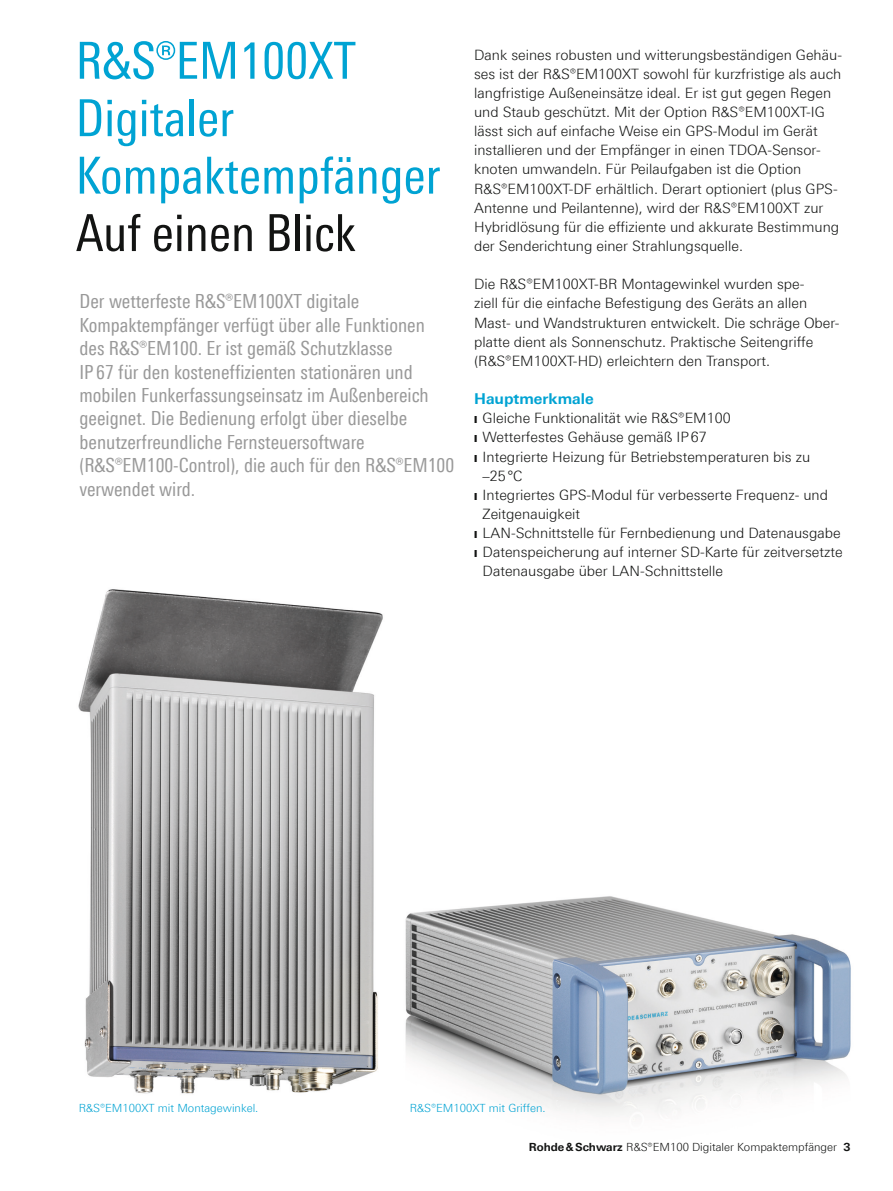
<style>
.page{position:relative;width:893px;height:1191px;background:#fff}
.page>*{position:absolute;margin:0;border:0;box-sizing:border-box;transform-origin:0 0}
.t1{font:51px/57.4px "Linotype Univers 420 Cn";color:#00a3d3}
.t2{font:51px "Linotype Univers 420 Cn";color:#131413}
.t3{font:19.5px/23.4px "Linotype Univers 420 Cn";color:#999}
.t4{font:700 15px "Linotype Univers 630";color:#00a3d3}
.t5{font:300 14.25px/19.2px "Linotype Univers 330";color:#131413}
.t6{font:300 11.25px "Linotype Univers 330";color:#00a3d3}
.t7{font:300 11.25px "Linotype Univers 330";color:#131413}
.s1{font-family:"Linotype Univers 630";font-weight:700}
</style>
<div class="page">
<img style="left:405px;top:896px;width:446px;height:220px">
<img style="left:78px;top:589px;width:305px;height:505px">
<h1 class="t1" style="left:76px;top:32px;width:366px">R&amp;S®EM100XT<br>Digitaler<br>Kompaktempfänger</h1>
<h1 class="t2" style="left:76px;top:203px;width:281px">Auf einen Blick</h1>
<p class="t3" style="left:80px;top:290px;width:376px">Der wetterfeste R&amp;S®EM100XT digitale Kompaktempfänger verfügt über alle Funktionen des R&amp;S®EM100. Er ist gemäß Schutzklasse<br>IP 67 für den kosteneffizienten stationären und mobilen Funkerfassungseinsatz im Außenbereich geeignet. Die Bedienung erfolgt über dieselbe benutzerfreundliche Fernsteuersoftware (R&amp;S®EM100-Control), die auch für den R&amp;S®EM100 verwendet wird.</p>
<p class="t5" style="left:474px;top:45px;width:369px">Dank seines robusten und witterungsbeständigen Gehäu‑ ses ist der R&amp;S®EM100XT sowohl für kurzfristige als auch langfristige Außeneinsätze ideal. Er ist gut gegen Regen und Staub geschützt. Mit der Option R&amp;S®EM100XT-IG lässt sich auf einfache Weise ein GPS-Modul im Gerät installieren und der Empfänger in einen TDOA-Sensor&shy;knoten umwandeln. Für Peilaufgaben ist die Option R&amp;S®EM100XT-DF erhältlich. Derart optioniert (plus GPS-Antenne und Peilantenne), wird der R&amp;S®EM100XT zur Hybridlösung für die effiziente und akkurate Bestimmung der Senderichtung einer Strahlungsquelle.</p>
<p class="t5" style="left:474px;top:274px;width:367px">Die R&amp;S®EM100XT-BR Montagewinkel wurden spe‑<br>ziell für die einfache Befestigung des Geräts an allen Mast- und Wandstrukturen entwickelt. Die schräge Ober‑ platte dient als Sonnenschutz. Praktische Seitengriffe (R&amp;S®EM100XT-HD) erleichtern den Transport.</p>
<p class="t4" style="left:474px;top:390px;width:121px">Hauptmerkmale</p>
<p class="t5" style="left:474px;top:408px;width:258px">❙ Gleiche Funktionalität wie R&amp;S®EM100</p>
<p class="t5" style="left:474px;top:427px;width:234px">❙ Wetterfestes Gehäuse gemäß IP67</p>
<p class="t5" style="left:474px;top:447px;width:338px">❙ Integrierte Heizung für Betriebstemperaturen bis zu</p>
<p class="t5" style="left:483px;top:466px;width:41px">–25°C</p>
<p class="t5" style="left:474px;top:485px;width:355px">❙ Integriertes GPS-Modul für verbesserte Frequenz- und</p>
<p class="t5" style="left:483px;top:504px;width:99px">Zeitgenauigkeit</p>
<p class="t5" style="left:474px;top:523px;width:368px">❙ LAN-Schnittstelle für Fernbedienung und Datenausgabe</p>
<p class="t5" style="left:474px;top:542px;width:370px">❙ Datenspeicherung auf interner SD-Karte für zeitversetzte</p>
<p class="t5" style="left:483px;top:561px;width:242px">Datenausgabe über LAN-Schnittstelle</p>
<p class="t6" style="left:79px;top:1101px;width:181px">R&amp;S®EM100XT mit Montagewinkel.</p>
<p class="t6" style="left:410px;top:1101px;width:137px">R&amp;S®EM100XT mit Griffen.</p>
<p class="t7" style="left:529px;top:1140px;width:323px"><span class="s1">Rohde&amp;Schwarz</span> R&amp;S®EM100 Digitaler Kompaktempfänger <span class="s1">3</span></p>
</div>
